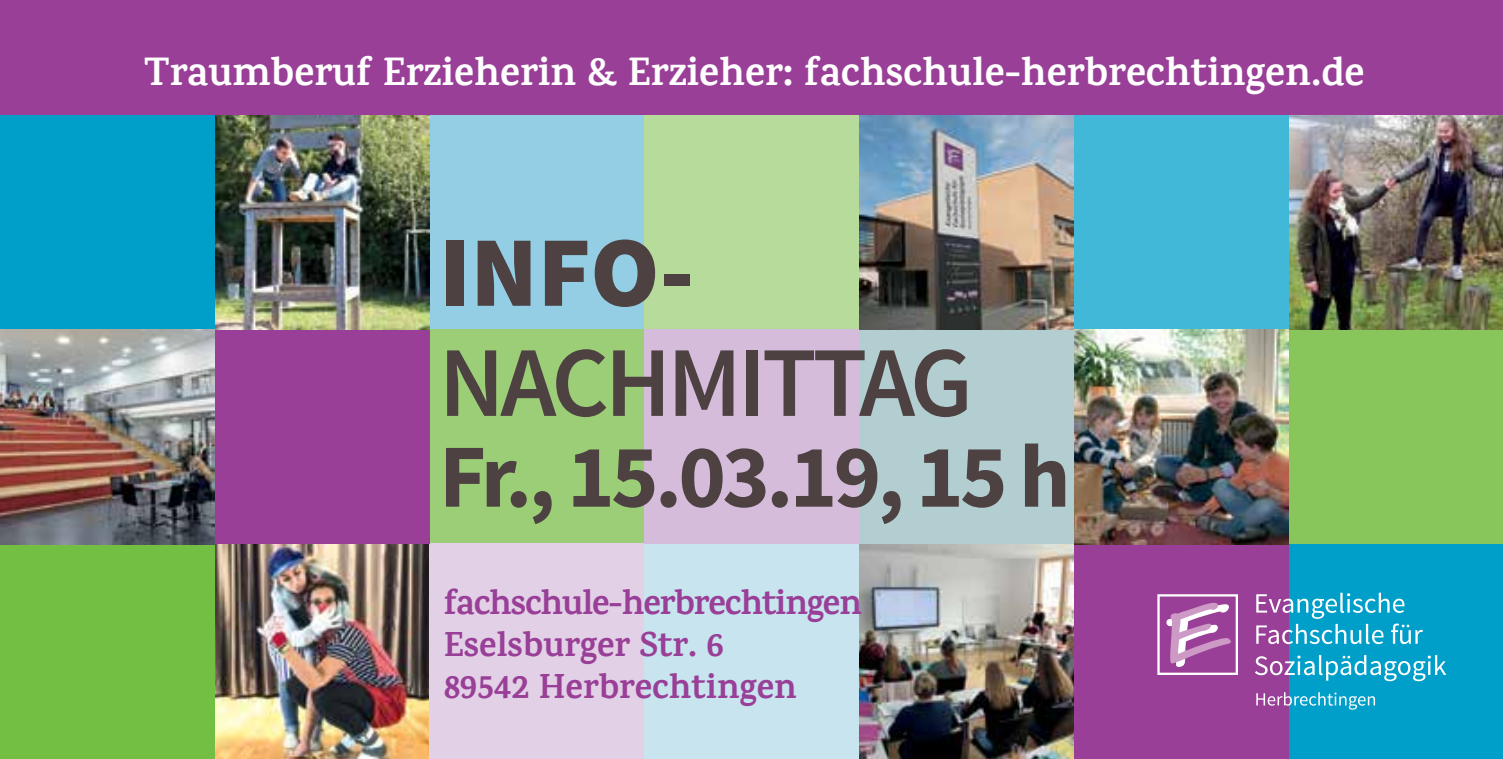
<style>
.page{position:relative;width:1503px;height:759px;background:#fff}
.page>*{position:absolute;margin:0;border:0;box-sizing:border-box;transform-origin:0 0}
.t1{font:600 100px "Source Sans Pro";letter-spacing:-.04em;color:#4d4142}
.t2{font:900 100px "Source Sans Pro";color:#4d4142}
.t3{font:700 90px "Source Sans Pro";letter-spacing:-.04em;color:#4d4142}
.t4{font:700 40px "Karma";color:#fff}
.t5{font:700 35px/42px "Karma";color:#993f97}
</style>
<div class="page">
<div style="left:643px;top:544px;width:215px;height:214px;background:#c8e4ef"></div>
<div style="left:1286px;top:544px;width:216px;height:214px;background:#009fca"></div>
<div style="left:1286px;top:329px;width:216px;height:215px;background:#88c65b"></div>
<img style="left:1288px;top:114px;width:214px;height:215px">
<div style="left:1073px;top:544px;width:215px;height:214px;background:#993f97"></div>
<img style="left:1073px;top:329px;width:215px;height:215px">
<div style="left:1073px;top:114px;width:215px;height:215px;background:#42b8d9"></div>
<img style="left:859px;top:544px;width:214px;height:214px">
<div style="left:859px;top:329px;width:214px;height:215px;background:#b2ced1"></div>
<img style="left:859px;top:114px;width:214px;height:215px">
<div style="left:644px;top:329px;width:215px;height:215px;background:#d6bcdb"></div>
<div style="left:644px;top:114px;width:215px;height:215px;background:#b7db9b"></div>
<img style="left:215px;top:544px;width:214px;height:214px">
<div style="left:429px;top:329px;width:215px;height:215px;background:#9cce78"></div>
<div style="left:429px;top:114px;width:215px;height:215px;background:#93cee5"></div>
<div style="left:429px;top:543px;width:215px;height:215px;background:#e2d1e6"></div>
<div style="left:215px;top:329px;width:214px;height:215px;background:#993f97"></div>
<img style="left:215px;top:114px;width:214px;height:215px">
<div style="left:0;top:544px;width:215px;height:214px;background:#72bf44"></div>
<img style="left:0;top:329px;width:215px;height:215px">
<div style="left:0;top:114px;width:215px;height:215px;background:#009fca"></div>
<div style="left:0;top:0;width:1502px;height:114px;background:#993f97"></div>
<svg style="left:1157px;top:594px;width:80px;height:80px"></svg>
<svg style="left:1256px;top:592px;width:166px;height:51px"></svg>
<svg style="left:1255px;top:654px;width:191px;height:27px"></svg>
<svg style="left:1256px;top:692px;width:118px;height:17px"></svg>
<p class="t4" style="left:144px;top:48px;width:1221px">Traumberuf Erzieherin &amp; Erzieher: fachschule-herbrechtingen.de</p>
<h1 class="t2" style="left:439px;top:207px;width:256px">Info-</h1>
<h1 class="t1" style="left:439px;top:319px;width:535px">NACHMITTAG</h1>
<h2 class="t3" style="left:439px;top:419px;width:633px">Fr., 15.03.19, 15 h</h2>
<p class="t5" style="left:444px;top:581px;width:420px">fachschule-herbrechtingen<br>Eselsburger Str. 6<br>89542 Herbrechtingen</p>
</div>
